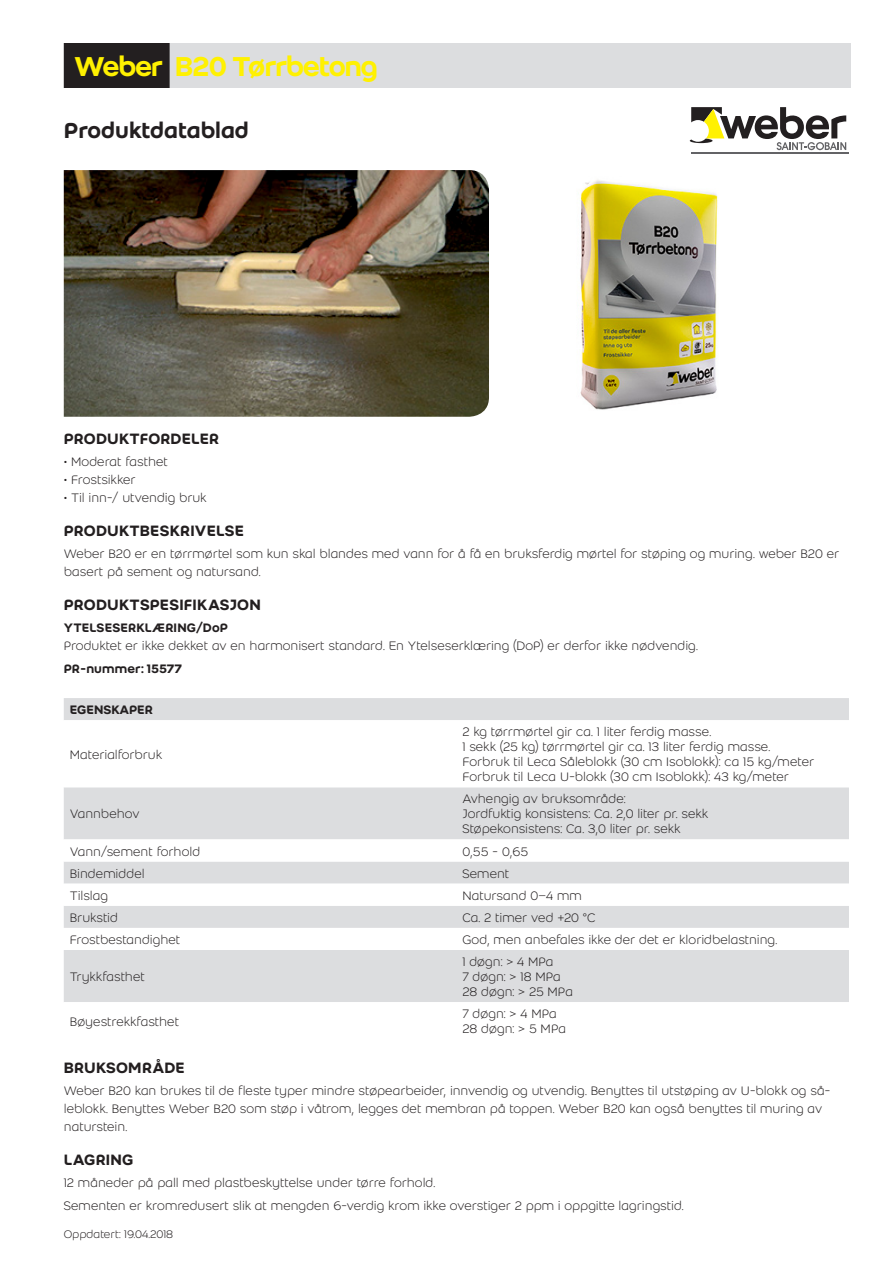
<style>
.page{position:relative;width:893px;height:1263px;background:#fff}
.page>*{position:absolute;margin:0;border:0;box-sizing:border-box;transform-origin:0 0}
.Header_left{font:30px "Weber Name";letter-spacing:-.015em;color:#fff101}
.Produktdatablad{font:500 24px "Weber";color:#231f20}
.BODY_FIELD_TITLE{font:500 16.5px "Weber";letter-spacing:.01em;color:#231f20}
.BODY_TEXT{font:300 13.5px/18px "Weber";letter-spacing:-.005em;color:#231f20}
.YELLOW_COL_TABLE_BOD{font:300 13.5px/15px "Weber";color:#231f20}
.BODY_TEXT-2{font:500 13.5px "Weber";color:#231f20}
.Version_last_modific{font:300 12px "Weber";color:#231f20}
.s1{font-family:"Weber Name Left"}
.s2{font-family:"Weber Name Right"}
.s3{font-weight:500}
</style>
<div class="page">
<div style="left:64px;top:43px;width:786px;height:45px;background:#dcdddf"></div>
<div style="left:64px;top:39px;width:310px;height:54px;background:#231f20"></div>
<div style="left:170px;top:39px;width:213px;height:54px;background:#dcdddf"></div>
<div style="left:0;top:88px;width:893px;height:27px;background:#fff"></div>
<div style="left:0;top:9px;width:893px;height:34px;background:#fff"></div>
<img style="left:580px;top:180px;width:138px;height:230px">
<img style="left:64px;top:170px;width:425px;height:247px">
<div style="left:64px;top:698px;width:785px;height:22px;background:#dcdddf"></div>
<svg style="left:64px;top:787px;width:785px;height:215px;fill:#dcdddf"></svg>
<hr style="left:691px;top:153px;width:158px;height:1px;background:#636366">
<svg style="left:690px;top:107px;width:156px;height:43px"></svg>
<p class="Header_left" style="left:74px;top:48px;width:310px">Weber <span class="s1">B</span>20 Tørrbeton<span class="s2">g</span></p>
<p class="Produktdatablad" style="left:64px;top:116px;width:187px">Produktdatablad</p>
<p class="BODY_FIELD_TITLE" style="left:64px;top:429px;width:157px">PRODUKTFORDELER</p>
<p class="BODY_TEXT" style="left:64px;top:453px;width:106px">• Moderat fasthet</p>
<p class="BODY_TEXT" style="left:64px;top:471px;width:73px">• Frostsikker</p>
<p class="BODY_TEXT" style="left:64px;top:489px;width:144px">• Til inn-/ utvendig bruk</p>
<p class="BODY_FIELD_TITLE" style="left:64px;top:521px;width:182px">PRODUKTBESKRIVELSE</p>
<p class="BODY_TEXT" style="left:64px;top:545px;width:777px">Weber B20 er en tørrmørtel som kun skal blandes med vann for å få en bruksferdig mørtel for støping og muring. weber B20 er basert på sement og natursand.</p>
<p class="BODY_FIELD_TITLE" style="left:64px;top:595px;width:198px">PRODUKTSPESIFIKASJON</p>
<p class="BODY_TEXT" style="left:64px;top:619px;width:636px"><span class="s3">YTELSESERKLÆRING/DoP<br></span>Produktet er ikke dekket av en harmonisert standard. En Ytelseserklæring (DoP) er derfor ikke nødvendig.</p>
<p class="BODY_TEXT-2" style="left:64px;top:660px;width:120px">PR-nummer: 15577</p>
<p class="BODY_TEXT-2" style="left:70px;top:702px;width:85px">EGENSKAPER</p>
<p class="YELLOW_COL_TABLE_BOD" style="left:70px;top:747px;width:94px">Materialforbruk</p>
<p class="YELLOW_COL_TABLE_BOD" style="left:462px;top:725px;width:353px">2 kg tørrmørtel gir ca. 1 liter ferdig masse.<br>1 sekk (25 kg) tørrmørtel gir ca. 13 liter ferdig masse.<br>Forbruk til Leca Såleblokk (30 cm Isoblokk): ca 15 kg/meter Forbruk til Leca U-blokk (30 cm Isoblokk): 43 kg/meter</p>
<p class="YELLOW_COL_TABLE_BOD" style="left:70px;top:807px;width:71px">Vannbehov</p>
<p class="YELLOW_COL_TABLE_BOD" style="left:462px;top:792px;width:247px">Avhengig av bruksområde:<br>Jordfuktig konsistens: Ca. 2,0 liter pr. sekk<br>Støpekonsistens: Ca. 3,0 liter pr. sekk</p>
<p class="YELLOW_COL_TABLE_BOD" style="left:70px;top:844px;width:132px">Vann/sement forhold</p>
<p class="YELLOW_COL_TABLE_BOD" style="left:462px;top:844px;width:67px">0,55 - 0,65</p>
<p class="YELLOW_COL_TABLE_BOD" style="left:70px;top:866px;width:76px">Bindemiddel</p>
<p class="YELLOW_COL_TABLE_BOD" style="left:462px;top:866px;width:49px">Sement</p>
<p class="YELLOW_COL_TABLE_BOD" style="left:70px;top:888px;width:40px">Tilslag</p>
<p class="YELLOW_COL_TABLE_BOD" style="left:462px;top:888px;width:121px">Natursand 0–4 mm</p>
<p class="YELLOW_COL_TABLE_BOD" style="left:70px;top:910px;width:50px">Brukstid</p>
<p class="YELLOW_COL_TABLE_BOD" style="left:462px;top:910px;width:134px">Ca. 2 timer ved +20 °C</p>
<p class="YELLOW_COL_TABLE_BOD" style="left:70px;top:932px;width:112px">Frostbestandighet</p>
<p class="YELLOW_COL_TABLE_BOD" style="left:462px;top:932px;width:317px">God, men anbefales ikke der det er kloridbelastning.</p>
<p class="YELLOW_COL_TABLE_BOD" style="left:70px;top:969px;width:77px">Trykkfasthet</p>
<p class="YELLOW_COL_TABLE_BOD" style="left:462px;top:954px;width:112px">1 døgn: &gt; 4 MPa<br>7 døgn: &gt; 18 MPa<br>28 døgn: &gt; 25 MPa</p>
<p class="YELLOW_COL_TABLE_BOD" style="left:70px;top:1014px;width:111px">Bøyestrekkfasthet</p>
<p class="YELLOW_COL_TABLE_BOD" style="left:462px;top:1006px;width:105px">7 døgn: &gt; 4 MPa<br>28 døgn: &gt; 5 MPa</p>
<p class="BODY_FIELD_TITLE" style="left:64px;top:1058px;width:123px">BRUKSOMRÅDE</p>
<p class="BODY_TEXT" style="left:64px;top:1082px;width:768px">Weber B20 kan brukes til de fleste typer mindre støpearbeider, innvendig og utvendig. Benyttes til utstøping av U-blokk og så&shy;leblokk. Benyttes Weber B20 som støp i våtrom, legges det membran på toppen. Weber B20 kan også benyttes til muring av naturstein.</p>
<p class="BODY_FIELD_TITLE" style="left:64px;top:1150px;width:71px">LAGRING</p>
<p class="BODY_TEXT" style="left:64px;top:1174px;width:373px">12 måneder på pall med plastbeskyttelse under tørre forhold.</p>
<p class="BODY_TEXT" style="left:64px;top:1196px;width:621px">Sementen er kromredusert slik at mengden 6-verdig krom ikke overstiger 2 ppm i oppgitte lagringstid.</p>
<p class="Version_last_modific" style="left:64px;top:1227px;width:111px">Oppdatert: 19.04.2018</p>
</div>
